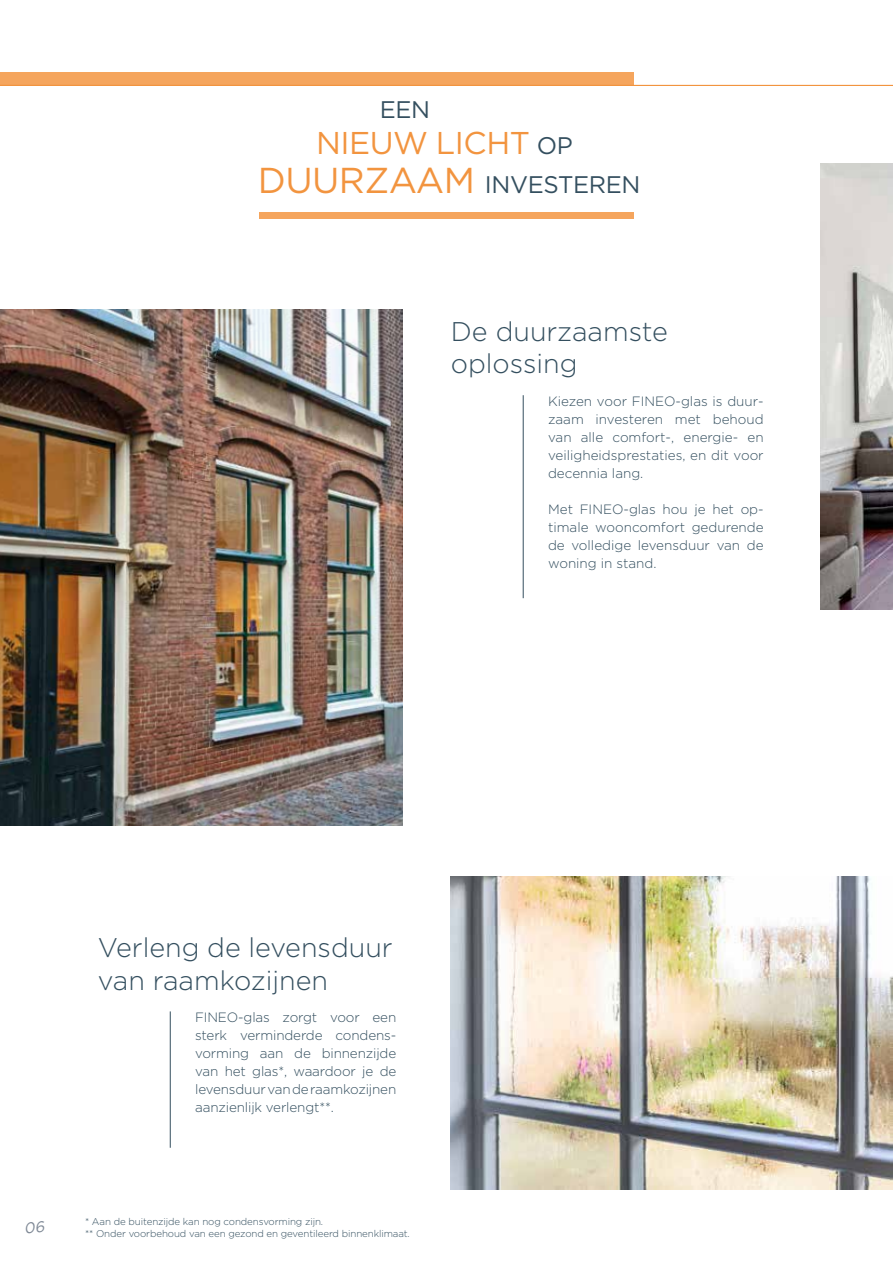
<style>
.page{position:relative;width:893px;height:1263px;background:#fff}
.page>*{position:absolute;margin:0;border:0;box-sizing:border-box;transform-origin:0 0}
.t1{font:31.5px "Gotham";letter-spacing:-.015em;color:#f2943f}
.t2{font:300 27px/32.4px "Gotham";color:#344f5f}
.t3{font:24px "Gotham";letter-spacing:-.015em;color:#344f5f}
.t4{font:300 13.5px/18px "Gotham";color:#344f5f;text-align:justify}
.t5{font:300 9.75px/12px "Gotham";letter-spacing:-.01em;color:#344f5f}
.s1{font-size:24px;color:#344f5f}
.s2{font-size:36px;color:#f2943f}
</style>
<div class="page">
<img style="left:0;top:310px;width:403px;height:515px">
<img style="left:451px;top:876px;width:442px;height:313px">
<img style="left:821px;top:164px;width:72px;height:446px">
<div style="left:259px;top:213px;width:375px;height:6px;background:#f5a55d"></div>
<div style="left:0;top:72px;width:633px;height:13px;background:#f5a55d"></div>
<hr style="left:523px;top:395px;width:1px;height:203px;background:#344f5f">
<hr style="left:0;top:85px;width:893px;height:1px;background:#f2943f">
<hr style="left:170px;top:1011px;width:1px;height:137px;background:#344f5f">
<h3 class="t3" style="left:380px;top:95px;width:52px">EEN</h3>
<h1 class="t1" style="left:316px;top:123px;width:258px">NIEUW LICHT <span class="s1">OP</span></h1>
<h3 class="t3" style="left:258px;top:169px;width:384px"><span class="s2">DUURZAAM</span> INVESTEREN</h3>
<h2 class="t2" style="left:451px;top:314px;width:219px">De duurzaamste oplossing</h2>
<p class="t4" style="left:548px;top:392px;width:217px">Kiezen voor FINEO-glas is duur&shy;zaam investeren met behoud van alle comfort-, energie- en veiligheidsprestaties, en dit voor decennia lang.</p>
<p class="t4" style="left:548px;top:500px;width:217px">Met FINEO-glas hou je het op&shy;timale wooncomfort gedurende de volledige levensduur van de woning in stand.</p>
<h2 class="t2" style="left:98px;top:931px;width:296px">Verleng de levensduur van raamkozijnen</h2>
<p class="t4" style="left:195px;top:1008px;width:203px">FINEO-glas zorgt voor een sterk verminderde condens&shy;vorming aan de binnenzijde van het glas*, waardoor je de levensduur van de raamkozijnen aanzienlijk verlengt**.</p>
<p class="t5" style="left:85px;top:1216px;width:326px">* Aan de buitenzijde kan nog condensvorming zijn.<br>** Onder voorbehoud van een gezond en geventileerd binnenklimaat.</p>
</div>
